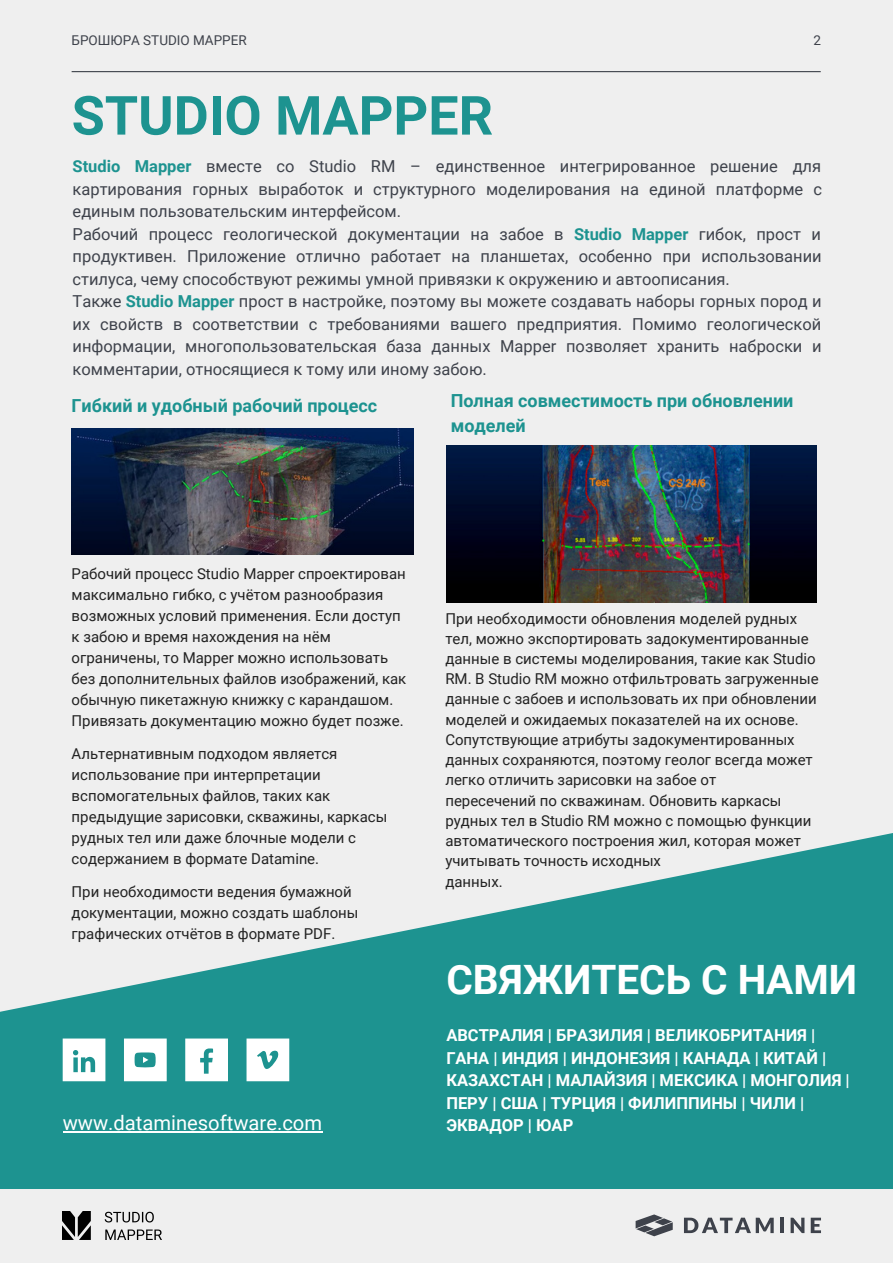
<style>
.page{position:relative;width:893px;height:1264px;background:#fff}
.page>*{position:absolute;margin:0;border:0;box-sizing:border-box;transform-origin:0 0}
.t1{font:700 54px "Roboto";color:#1d9390}
.t2{font:700 40.5px "Roboto";color:#fff}
.t3{font:20.25px "Roboto";color:#fff}
.t4{font:700 18px/24.8px "Roboto";color:#1d9390}
.t5{font:16.5px/22.5px "Roboto";color:#3e424b}
.t6{font:700 16.5px/22.5px "Roboto";color:#fff}
.t7{font:15px/21px "Roboto";color:#222}
.t8{font:13.5px "Roboto";color:#3e424b}
.s1{font-weight:700;color:#1d9390}
</style>
<div class="page">
<div style="left:0;top:0;width:892px;height:1262px;background:#efefef"></div>
<svg style="left:0;top:833px;width:892px;height:356px;fill:#1d9390"></svg>
<hr style="left:72px;top:71px;width:748px;height:1px;background:#3e424b">
<svg style="left:684px;top:1217px;width:89px;height:16px"></svg>
<hr style="left:780px;top:1217px;width:4px;height:15px;background:#3e424b">
<svg style="left:790px;top:1217px;width:14px;height:15px"></svg>
<svg style="left:810px;top:1217px;width:11px;height:15px"></svg>
<svg style="left:635px;top:1214px;width:37px;height:22px"></svg>
<svg style="left:185px;top:1038px;width:43px;height:43px"></svg>
<svg style="left:246px;top:1038px;width:43px;height:43px"></svg>
<svg style="left:63px;top:1038px;width:42px;height:43px"></svg>
<svg style="left:124px;top:1038px;width:43px;height:43px"></svg>
<img style="left:446px;top:445px;width:370px;height:158px">
<img style="left:72px;top:429px;width:341px;height:125px">
<img style="left:63px;top:1211px;width:99px;height:28px">
<hr style="left:63px;top:1131px;width:259px;height:1px;background:#fff">
<p class="t8" style="left:72px;top:33px;width:177px">БРОШЮРА STUDIO MAPPER</p>
<p class="t8" style="left:813px;top:33px;width:9px">2</p>
<h1 class="t1" style="left:72px;top:84px;width:423px">STUDIO MAPPER</h1>
<p class="t5" style="left:73px;top:155px;width:750px"><span class="s1">Studio Mapper</span> вместе со Studio RM – единственное интегрированное решение для картирования горных выработок и структурного моделирования на единой платформе с единым пользовательским интерфейсом.<br>Рабочий процесс геологической документации на забое в <span class="s1">Studio Mapper</span> гибок, прост и продуктивен. Приложение отлично работает на планшетах, особенно при использовании стилуса, чему способствуют режимы умной привязки к окружению и автоописания.<br>Также <span class="s1">Studio Mapper</span> прост в настройке, поэтому вы можете создавать наборы горных пород и их свойств в соответствии с требованиями вашего предприятия. Помимо геологической информации, многопользовательская база данных Mapper позволяет хранить наброски и комментарии, относящиеся к тому или иному забою.</p>
<p class="t4" style="left:72px;top:393px;width:307px">Гибкий и удобный рабочий процесс</p>
<p class="t4" style="left:450px;top:388px;width:344px">Полная совместимость при обновлении моделей</p>
<p class="t7" style="left:72px;top:563px;width:336px">Рабочий процесс Studio Mapper спроектирован максимально гибко, с учётом разнообразия возможных условий применения. Если доступ к забою и время нахождения на нём ограничены, то Mapper можно использовать без дополнительных файлов изображений, как обычную пикетажную книжку с карандашом.<br>Привязать документацию можно будет позже.</p>
<p class="t7" style="left:72px;top:743px;width:317px">Альтернативным подходом является использование при интерпретации вспомогательных файлов, таких как предыдущие зарисовки, скважины, каркасы рудных тел или даже блочные модели с содержанием в формате Datamine.</p>
<p class="t7" style="left:72px;top:881px;width:288px">При необходимости ведения бумажной документации, можно создать шаблоны графических отчётов в формате PDF.</p>
<h3 class="t3" style="left:63px;top:1111px;width:261px">www.dataminesoftware.com</h3>
<p class="t7" style="left:445px;top:608px;width:375px;line-height:20.2px">При необходимости обновления моделей рудных тел, можно экспортировать задокументированные данные в системы моделирования, такие как Studio RM. В Studio RM можно отфильтровать загруженные данные с забоев и использовать их при обновлении моделей и ожидаемых показателей на их основе.<br>Сопутствующие атрибуты задокументированных данных сохраняются, поэтому геолог всегда может легко отличить зарисовки на забое от<br>пересечений по скважинам. Обновить каркасы рудных тел в Studio RM можно с помощью функции автоматического построения жил, которая может учитывать точность исходных<br>данных.</p>
<h2 class="t2" style="left:446px;top:956px;width:412px">СВЯЖИТЕСЬ С НАМИ</h2>
<p class="t6" style="left:446px;top:1024px;width:405px">АВСТРАЛИЯ | БРАЗИЛИЯ | ВЕЛИКОБРИТАНИЯ | ГАНА | ИНДИЯ | ИНДОНЕЗИЯ | КАНАДА | КИТАЙ | КАЗАХСТАН | МАЛАЙЗИЯ | МЕКСИКА | МОНГОЛИЯ | ПЕРУ | США | ТУРЦИЯ | ФИЛИППИНЫ | ЧИЛИ | ЭКВАДОР | ЮАР</p>
</div>
